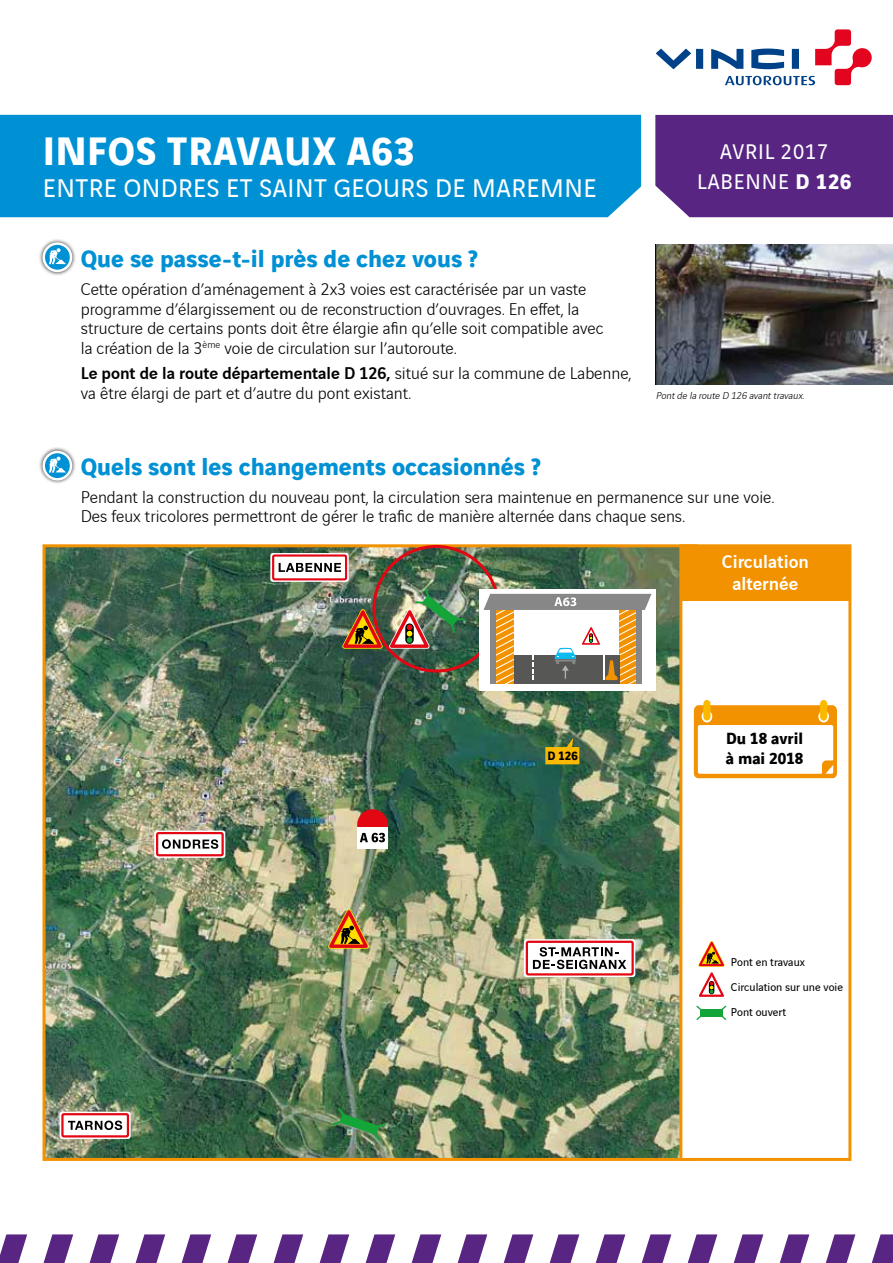
<style>
.page{position:relative;width:893px;height:1263px;background:#fff}
.page>*{position:absolute;margin:0;border:0;box-sizing:border-box;transform-origin:0 0}
.t1{font:700 42px "Vinci Sans";letter-spacing:.02em;color:#fff}
.t2{font:27px "Vinci Sans";letter-spacing:.02em;color:#fff}
.t3{font:700 25.5px "Vinci Sans";color:#0090d4}
.t4{font:22.35px/30px "Vinci Sans";letter-spacing:.04em;color:#fff;text-align:center}
.t5{font:500 19.5px/22.5px "Vinci Sans";color:#fff;text-align:center}
.t6{font:300 18px/19.5px "Vinci Sans";color:#000}
.t7{font:700 17.1px/20.9px "Vinci Sans";color:#000}
.t8{font:700 12.9px "Vinci Sans";color:#000}
.t9{font:12px/24.6px "Vinci Sans";color:#000}
.t10{font:italic 300 10.5px "Vinci Sans";color:#000}
.s1{font-weight:500}
.s2{font-weight:700}
</style>
<div class="page">
<svg style="left:0;top:1234px;width:27px;height:29px"></svg>
<svg style="left:44px;top:1234px;width:29px;height:29px"></svg>
<svg style="left:90px;top:1234px;width:29px;height:29px"></svg>
<svg style="left:136px;top:1234px;width:29px;height:29px"></svg>
<svg style="left:182px;top:1234px;width:29px;height:29px"></svg>
<svg style="left:228px;top:1234px;width:29px;height:29px"></svg>
<svg style="left:274px;top:1234px;width:29px;height:29px"></svg>
<svg style="left:320px;top:1234px;width:29px;height:29px"></svg>
<svg style="left:366px;top:1234px;width:29px;height:29px"></svg>
<svg style="left:412px;top:1234px;width:29px;height:29px"></svg>
<svg style="left:458px;top:1234px;width:29px;height:29px"></svg>
<svg style="left:504px;top:1234px;width:29px;height:29px"></svg>
<svg style="left:550px;top:1234px;width:29px;height:29px"></svg>
<svg style="left:596px;top:1234px;width:29px;height:29px"></svg>
<svg style="left:642px;top:1234px;width:29px;height:29px"></svg>
<svg style="left:688px;top:1234px;width:29px;height:29px"></svg>
<svg style="left:734px;top:1234px;width:29px;height:29px"></svg>
<svg style="left:780px;top:1234px;width:29px;height:29px"></svg>
<svg style="left:826px;top:1234px;width:29px;height:29px"></svg>
<svg style="left:872px;top:1234px;width:21px;height:29px"></svg>
<img style="left:655px;top:244px;width:238px;height:141px">
<img style="left:47px;top:548px;width:632px;height:609px">
<div style="left:38px;top:238px;width:38px;height:38px;background:#000;opacity:.75"></div>
<svg style="left:43px;top:242px;width:29px;height:30px"></svg>
<div style="left:45px;top:245px;width:25px;height:25px;background:#0090d4;border-radius:50%"></div>
<svg style="left:49px;top:248px;width:17px;height:17px"></svg>
<div style="left:0;top:115px;width:641px;height:102px;background:#0090d4"></div>
<div style="left:655px;top:115px;width:238px;height:102px;background:#582583"></div>
<svg style="left:656px;top:29px;width:216px;height:56px"></svg>
<div style="left:679px;top:544px;width:172px;height:617px;background:#fff;border:3px solid #f39200"></div>
<div style="left:680px;top:545px;width:170px;height:56px;background:#f39200"></div>
<svg style="left:694px;top:700px;width:143px;height:78px"></svg>
<div style="left:38px;top:447px;width:38px;height:37px;background:#000;opacity:.75"></div>
<svg style="left:43px;top:451px;width:29px;height:29px"></svg>
<div style="left:45px;top:453px;width:25px;height:25px;background:#0090d4;border-radius:50%"></div>
<svg style="left:49px;top:457px;width:17px;height:16px"></svg>
<div style="left:270px;top:553px;width:79px;height:29px;background:#fff;border-radius:3px"></div>
<div style="left:272px;top:554px;width:75px;height:26px;border:2px solid #e30613;border-radius:2px"></div>
<svg style="left:279px;top:563px;width:62px;height:9px"></svg>
<div style="left:700px;top:1009px;width:23px;height:8px;background:#13a538"></div>
<svg style="left:696px;top:1005px;width:5px;height:15px"></svg>
<svg style="left:721px;top:1005px;width:6px;height:15px"></svg>
<svg style="left:698px;top:941px;width:27px;height:56px"></svg>
<div style="left:154px;top:830px;width:71px;height:28px;background:#fff;border-radius:3px"></div>
<div style="left:156px;top:832px;width:68px;height:24px;border:2px solid #e30613;border-radius:2px"></div>
<svg style="left:162px;top:839px;width:56px;height:10px"></svg>
<svg style="left:342px;top:609px;width:41px;height:40px;background:#955923"></svg>
<svg style="left:328px;top:909px;width:41px;height:40px;background:#b17b38"></svg>
<div style="left:60px;top:1111px;width:71px;height:28px;background:#fff;border-radius:3px"></div>
<div style="left:61px;top:1113px;width:68px;height:24px;border:2px solid #e30613;border-radius:2px"></div>
<svg style="left:68px;top:1120px;width:54px;height:10px"></svg>
<svg style="left:524px;top:939px;width:111px;height:38px"></svg>
<div style="left:526px;top:941px;width:108px;height:34px;border:2px solid #e30613;border-radius:2px"></div>
<svg style="left:533px;top:947px;width:93px;height:22px"></svg>
<img style="left:331px;top:1105px;width:57px;height:38px">
<img style="left:389px;top:586px;width:78px;height:63px">
<svg style="left:545px;top:738px;width:34px;height:26px"></svg>
<svg style="left:357px;top:809px;width:31px;height:18px"></svg>
<div style="left:357px;top:827px;width:31px;height:22px;background:#fff"></div>
<svg style="left:360px;top:833px;width:25px;height:9px"></svg>
<div style="left:479px;top:589px;width:177px;height:101px;background:#fff"></div>
<svg style="left:483px;top:594px;width:168px;height:90px"></svg>
<h1 class="t1" style="left:43px;top:118px;width:373px">INFOS TRAVAUX A63</h1>
<h2 class="t2" style="left:43px;top:168px;width:555px">ENTRE ONDRES ET SAINT GEOURS DE MAREMNE</h2>
<h3 class="t3" style="left:81px;top:238px;width:399px">Que se passe-t-il près de chez vous ?</h3>
<p class="t6" style="left:81px;top:278px;width:524px">Cette opération d’aménagement à 2x3 voies est caractérisée par un vaste programme d’élargissement ou de reconstruction d’ouvrages. En effet, la structure de certains ponts doit être élargie afin qu’elle soit compatible avec la création de la 3<sup>ème</sup> voie de circulation sur l’autoroute.</p>
<p class="t6" style="left:81px;top:362px;width:552px"><span class="s1">Le pont de la route départementale D 126,</span> situé sur la commune de Labenne, va être élargi de part et d’autre du pont existant.</p>
<p class="t4" style="left:697px;top:134px;width:156px">AVRIL 2017<br>LABENNE <span class="s2">D 126</span></p>
<p class="t10" style="left:656px;top:388px;width:152px">Pontde la route D 126 avanttravaux.</p>
<h3 class="t3" style="left:81px;top:446px;width:461px">Quels sont les changements occasionnés ?</h3>
<p class="t6" style="left:81px;top:485px;width:695px">Pendant la construction du nouveau pont, la circulation sera maintenue en permanence sur une voie.<br>Des feux tricolores permettront de gérer le trafic de manière alternée dans chaque sens.</p>
<p class="t8" style="left:548px;top:745px;width:32px">D 126</p>
<p class="t5" style="left:722px;top:548px;width:88px">Circulation alternée</p>
<p class="t7" style="left:726px;top:726px;width:79px">Du 18 avril à mai 2018</p>
<p class="t9" style="left:731px;top:949px;width:113px">Pont en travaux<br>Circulation sur une voie<br>Pont ouvert</p>
</div>
